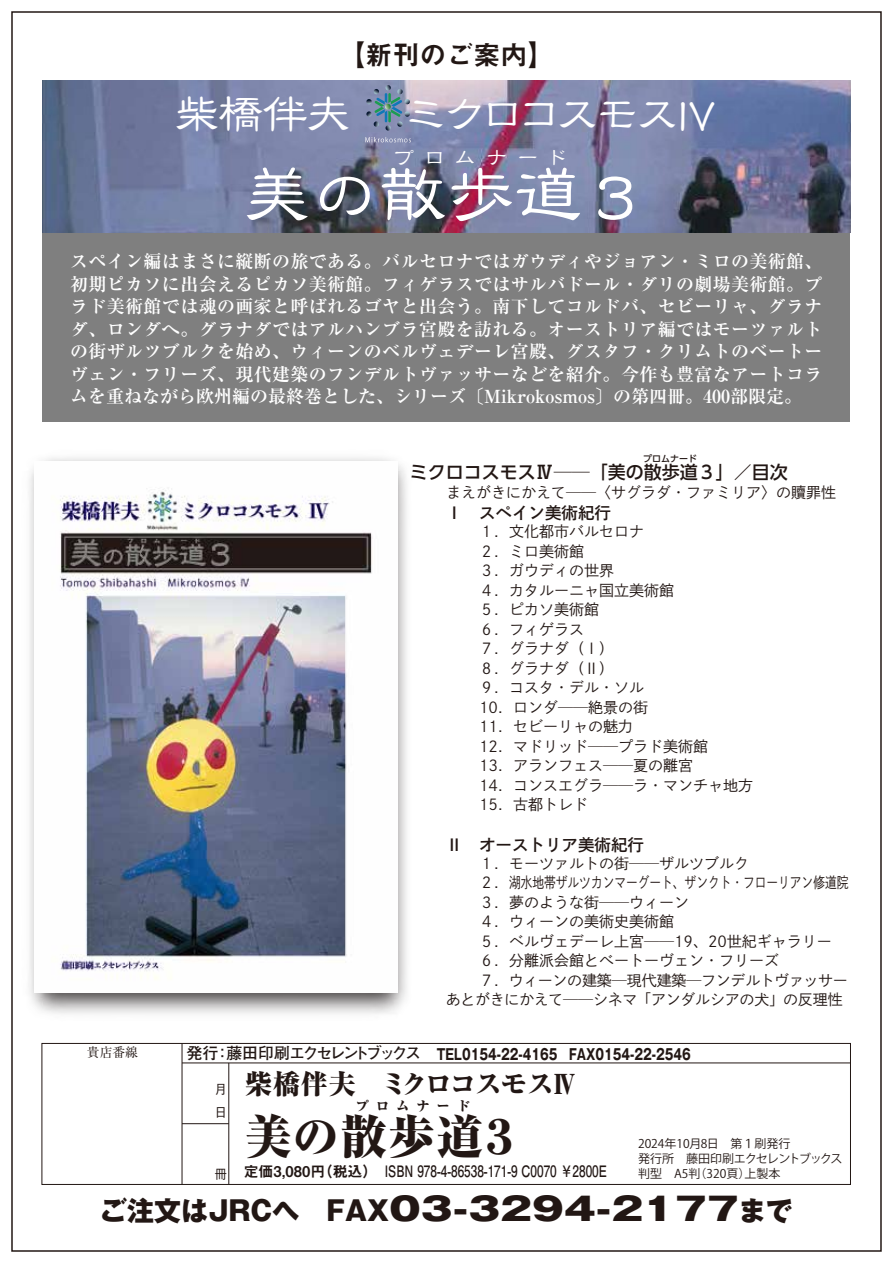
<style>
.page{position:relative;width:893px;height:1263px;background:#fff}
.page>*{position:absolute;margin:0;border:0;box-sizing:border-box;transform-origin:0 0}
.t1{font:67.5px "Likurei Std";color:#fff}
.t2{font:800 expanded 46.5px "Ryumin Pr 6";letter-spacing:.03em;color:#221714}
.t3{font:45px "Likurei Std";letter-spacing:-.115em;color:#fff}
.t4{font:800 27px "Gothic MB101 Pr 6";color:#221714}
.t5{font:800 expanded 27px "Ryumin Pr 6";letter-spacing:-.05em;color:#221714}
.t6{font:27px "Midashi Go Pr 6 MB31";color:#221714}
.t7{font:22.5px "Likurei Std";letter-spacing:.38em;color:#fff}
.t8{font:700 18px/22.5px "Ryumin Pr 6";color:#fff;text-align:justify}
.t9{font:500 18px "UD Shin Go Pr 6";color:#221714}
.t10{font:16.5px "Shuei Go Kin Std B";color:#221714}
.t11{font:700 15.75px "Futo Go B101 Pr 6";color:#221714;scale:.75 1}
.t12{font:15px/19.5px "Shuei Go Kin Std L";color:#221714}
.t13{font:15px "Shuei Go Kin Std L";letter-spacing:-.02em;color:#221714}
.t14{font:700 15px "Gothic MB101 Pr 6";color:#221714;scale:.76 1}
.t15{font:800 expanded 13.5px "Ryumin Pr 6";letter-spacing:.5em;color:#221714}
.t16{font:12.75px "Ryumin Pr 6";color:#221714}
.t17{font:500 12.75px/22.4px "Gothic BBB Pr 6 N";color:#221714}
.t18{font:12px/15px "Koz Go Pro";color:#221714}
.t19{font:500 9px "UD Shin Go Pr 6";color:#221714}
.s1{font-family:"Futo Go B101 Pr 6";font-size:15.9px}
.s2{font-family:"Midashi Go Pr 6 MB31";font-weight:400;font-size:14.85px}
.s3{font-size:31.5px}
</style>
<div class="page">
<div style="left:42px;top:1043px;width:809px;height:142px;border:1px solid #221714"></div>
<hr style="left:182px;top:1043px;width:1px;height:141px;background:#221714">
<hr style="left:228px;top:1063px;width:1px;height:121px;background:#221714">
<hr style="left:182px;top:1062px;width:668px;height:1px;background:#221714">
<hr style="left:182px;top:1123px;width:47px;height:1px;background:#221714">
<div style="left:43px;top:233px;width:807px;height:189px;background:#7f7f7f"></div>
<img style="left:29px;top:457px;width:378px;height:557px">
<img style="left:34px;top:462px;width:364px;height:530px">
<img style="left:43px;top:81px;width:807px;height:152px">
<svg style="left:365px;top:137px;width:46px;height:5px"></svg>
<svg style="left:366px;top:85px;width:44px;height:46px"></svg>
<h3 class="t6" style="left:338px;top:33px;width:217px">【新刊のご案内】</h3>
<h3 class="t3" style="left:175px;top:84px;width:547px">柴橋伴夫 ミクロコスモスⅣ</h3>
<h1 class="t1" style="left:244px;top:149px;width:406px">美の散歩道３</h1>
<h3 class="t3" style="left:675px;top:84px;width:46px">Ⅱ</h3>
<h1 class="t1" style="left:176px;top:128px;width:541px">美のオディッセイ</h1>
<h3 class="t7" style="left:393px;top:142px;width:176px">プロムナード</h3>
<p class="t8" style="left:70px;top:249px;width:754px">スペイン編はまさに縦断の旅である。バルセロナではガウディやジョアン・ミロの美術館、初期ピカソに出会えるピカソ美術館。フィゲラスではサルバドール・ダリの劇場美術館。プラド美術館では魂の画家と呼ばれるゴヤと出会う。南下してコルドバ、セビーリャ、グラナダ、ロンダへ。グラナダではアルハンブラ宮殿を訪れる。オーストリア編ではモーツァルトの街ザルツブルクを始め、ウィーンのベルヴェデーレ宮殿、グスタフ・クリムトのベートーヴェン・フリーズ、現代建築のフンデルトヴァッサーなどを紹介。今作も豊富なアートコラムを重ねながら欧州編の最終巻とした、シリーズ〔Mikrokosmos〕の第四冊。400部限定。</p>
<p class="t19" style="left:643px;top:451px;width:55px">プロムナード</p>
<p class="t9" style="left:410px;top:457px;width:379px">ミクロコスモスⅣ──「美の散歩道３」／目次</p>
<p class="t16" style="left:87px;top:1043px;width:53px">貴店番線</p>
<p class="t12" style="left:446px;top:483px;width:391px">まえがきにかえて──〈サグラダ・ファミリア〉の贖罪性</p>
<p class="t10" style="left:446px;top:501px;width:166px">Ⅰ　スペイン美術紀行</p>
<p class="t12" style="left:479px;top:522px;width:275px">１．文化都市バルセロナ<br>２．ミロ美術館<br>３．ガウディの世界<br>４．カタルーニャ国立美術館<br>５．ピカソ美術館<br>６．フィゲラス<br>７．グラナダ（Ⅰ）<br>８．グラナダ（Ⅱ）<br>９．コスタ・デル・ソル<br>10．ロンダ──絶景の街<br>11．セビーリャの魅力<br>12．マドリッド──プラド美術館<br>13．アランフェス──夏の離宮<br>14．コンスエグラ──ラ・マンチャ地方<br>15．古都トレド</p>
<p class="t10" style="left:446px;top:833px;width:199px">Ⅱ　オーストリア美術紀行</p>
<p class="t12" style="left:479px;top:853px;width:271px">１．モーツァルトの街──ザルツブルク</p>
<p class="t12" style="left:479px;top:873px;width:371px">２．湖水地帯ザルツカンマーグート、ザンクト・フローリアン修道院</p>
<p class="t12" style="left:479px;top:892px;width:211px">３．夢のような街──ウィーン</p>
<p class="t12" style="left:479px;top:912px;width:196px">４．ウィーンの美術史美術館</p>
<p class="t12" style="left:479px;top:931px;width:354px">５．ベルヴェデーレ上宮──19、20世紀ギャラリー</p>
<p class="t12" style="left:479px;top:951px;width:301px">６．分離派会館とべートーヴェン・フリーズ</p>
<p class="t13" style="left:479px;top:970px;width:370px">７．ウィーンの建築─現代建築─フンデルトヴァッサー</p>
<p class="t13" style="left:446px;top:989px;width:398px">あとがきにかえて──シネマ「アンダルシアの犬」の反理性</p>
<p class="t14" style="left:186px;top:1041px;width:665px"><span class="s1">発行：藤田印刷エクセレントブックス　</span>TEL0154-22-4165　FAX0154-22-2546</p>
<p class="t17" style="left:215px;top:1077px;width:14px">月日</p>
<p class="t17" style="left:215px;top:1162px;width:14px">冊</p>
<h3 class="t5" style="left:245px;top:1062px;width:334px">柴橋伴夫　ミクロコスモスⅣ</h3>
<h2 class="t2" style="left:245px;top:1099px;width:279px">美の散歩道３</h2>
<p class="t15" style="left:356px;top:1095px;width:116px">プロムナード</p>
<p class="t11" style="left:244px;top:1159px;width:486px"><span class="s2">定価3,080円（税込）　</span>ISBN 978-4-86538-171-9 C0070 ￥2800E</p>
<p class="t18" style="left:638px;top:1136px;width:206px">2024年10月8日　第１刷発行<br>発行所　藤田印刷エクセレントブックス判型　A5判（320頁）上製本</p>
<h3 class="t4" style="left:100px;top:1188px;width:694px">ご注文はJRCへ　FAX<span class="s3">03-3294-2177</span>まで</h3>
</div>
